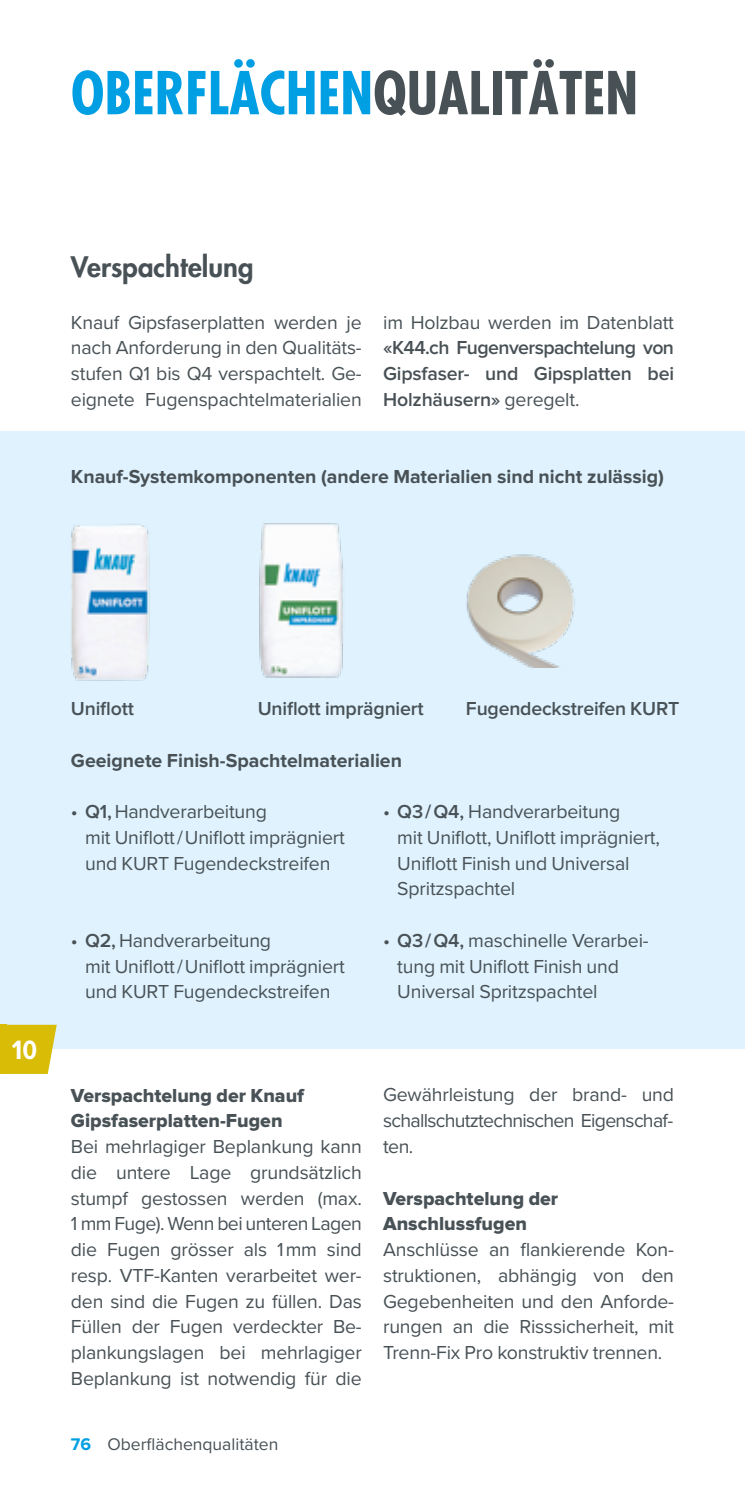
<style>
.page{position:relative;width:745px;height:1489px;background:#fff}
.page>*{position:absolute;margin:0;border:0;box-sizing:border-box;transform-origin:0 0}
.t1{font:700 condensed 57.5px "Futura LT";color:#009fe3}
.t2{font:800 27.5px "Futura LT";color:#485156}
.t3{font:700 27.5px "Proxima Nova Cond";color:#fff}
.t4{font:19.5px/25.8px "Proxima Nova";letter-spacing:-.01em;color:#485156;text-align:justify}
.t5{font:600 19.5px/25.8px "Proxima Nova";letter-spacing:-.01em;color:#485156;text-align:justify}
.t6{font:700 19.5px "Proxima Nova";color:#485156}
.t7{font:19.5px/25.8px "Proxima Nova Extrabld";color:#485156}
.t8{font:17.5px "Proxima Nova";color:#485156}
.s1{color:#485156}
.s2{font-weight:400}
.s3{font-weight:600}
.s4{font-weight:700;color:#009fe3}
</style>
<div class="page">
<div style="left:0;top:431px;width:744px;height:618px;background:#dff2fd"></div>
<img style="left:71px;top:524px;width:79px;height:157px">
<img style="left:259px;top:523px;width:84px;height:155px">
<img style="left:466px;top:554px;width:109px;height:113px">
<svg style="left:7px;top:1024px;width:50px;height:49px;background:#dac220"></svg>
<div style="left:0;top:1024px;width:7px;height:49px;background:#d8bc06"></div>
<h1 class="t1" style="left:71px;top:57px;width:568px">OBERFLÄCHEN<span class="s1">QUALITÄTEN</span></h1>
<h2 class="t2" style="left:71px;top:248px;width:184px">Verspachtelung</h2>
<p class="t4" style="left:71px;top:308px;width:292px">Knauf Gipsfaserplatten werden je nach Anforderung in den Qualitäts&shy;stufen Q1 bis Q4 verspachtelt. Ge&shy;eignete Fugenspachtelmaterialien</p>
<p class="t4" style="left:383px;top:308px;width:292px">im Holzbau werden im Datenblatt</p>
<p class="t5" style="left:383px;top:336px;width:292px">«K44.ch Fugenverspachtelung von Gipsfaser- und Gipsplatten bei Holzhäusern» <span class="s2">geregelt.</span></p>
<p class="t6" style="left:71px;top:467px;width:594px">Knauf-Systemkomponenten (andere Materialien sind nicht zulässig)</p>
<h2 class="t3" style="left:12px;top:1034px;width:27px">10</h2>
<p class="t5" style="left:71px;top:696px;width:65px">Uniflott</p>
<p class="t5" style="left:257px;top:696px;width:167px">Uniflott imprägniert</p>
<p class="t5" style="left:465px;top:696px;width:215px">Fugendeckstreifen KURT</p>
<p class="t6" style="left:71px;top:751px;width:332px">Geeignete Finish-Spachtelmaterialien</p>
<p class="t4" style="left:85px;top:797px;width:261px;text-align:left;text-indent:-14px">• <span class="s3">Q1,</span> Handverarbeitung<br>mit Uniflott / Uniflott imprägniert und KURT Fugendeckstreifen</p>
<p class="t4" style="left:85px;top:926px;width:261px;text-align:left;text-indent:-14px">• <span class="s3">Q2,</span> Handverarbeitung<br>mit Uniflott / Uniflott imprägniert und KURT Fugendeckstreifen</p>
<p class="t4" style="left:397px;top:797px;width:264px;text-align:left;text-indent:-14px">• <span class="s3">Q3/Q4,</span> Handverarbeitung<br>mit Uniflott, Uniflott imprägniert,<br>Uniflott Finish und Universal<br>Spritzspachtel</p>
<p class="t4" style="left:397px;top:926px;width:253px;text-align:left;text-indent:-14px">• <span class="s3">Q3/Q4,</span> maschinelle Verarbei&shy;tung mit Uniflott Finish und<br>Universal Spritzspachtel</p>
<p class="t7" style="left:71px;top:1082px;width:234px">Verspachtelung der Knauf<br>Gipsfaserplatten-Fugen</p>
<p class="t4" style="left:71px;top:1132px;width:292px">Bei mehrlagiger Beplankung kann die untere Lage grundsätzlich stumpf gestossen werden (max.<br>1 mm Fuge). Wenn bei unteren Lagen die Fugen grösser als 1 mm sind resp. VTF-Kanten verarbeitet wer&shy;den sind die Fugen zu füllen. Das Füllen der Fugen verdeckter Be&shy;plankungslagen bei mehrlagiger Beplankung ist notwendig für die</p>
<p class="t8" style="left:71px;top:1430px;width:209px"><span class="s4">76</span> Oberflächenqualitäten</p>
<p class="t4" style="left:383px;top:1081px;width:292px">Gewährleistung der brand- und schallschutztechnischen Eigenschaf&shy;ten.</p>
<p class="t7" style="left:383px;top:1185px;width:176px">Verspachtelung der<br>Anschlussfugen</p>
<p class="t4" style="left:383px;top:1235px;width:292px">Anschlüsse an flankierende Kon&shy;struktionen, abhängig von den Gegebenheiten und den Anforde&shy;rungen an die Risssicherheit, mit Trenn-Fix Pro konstruktiv trennen.</p>
</div>
